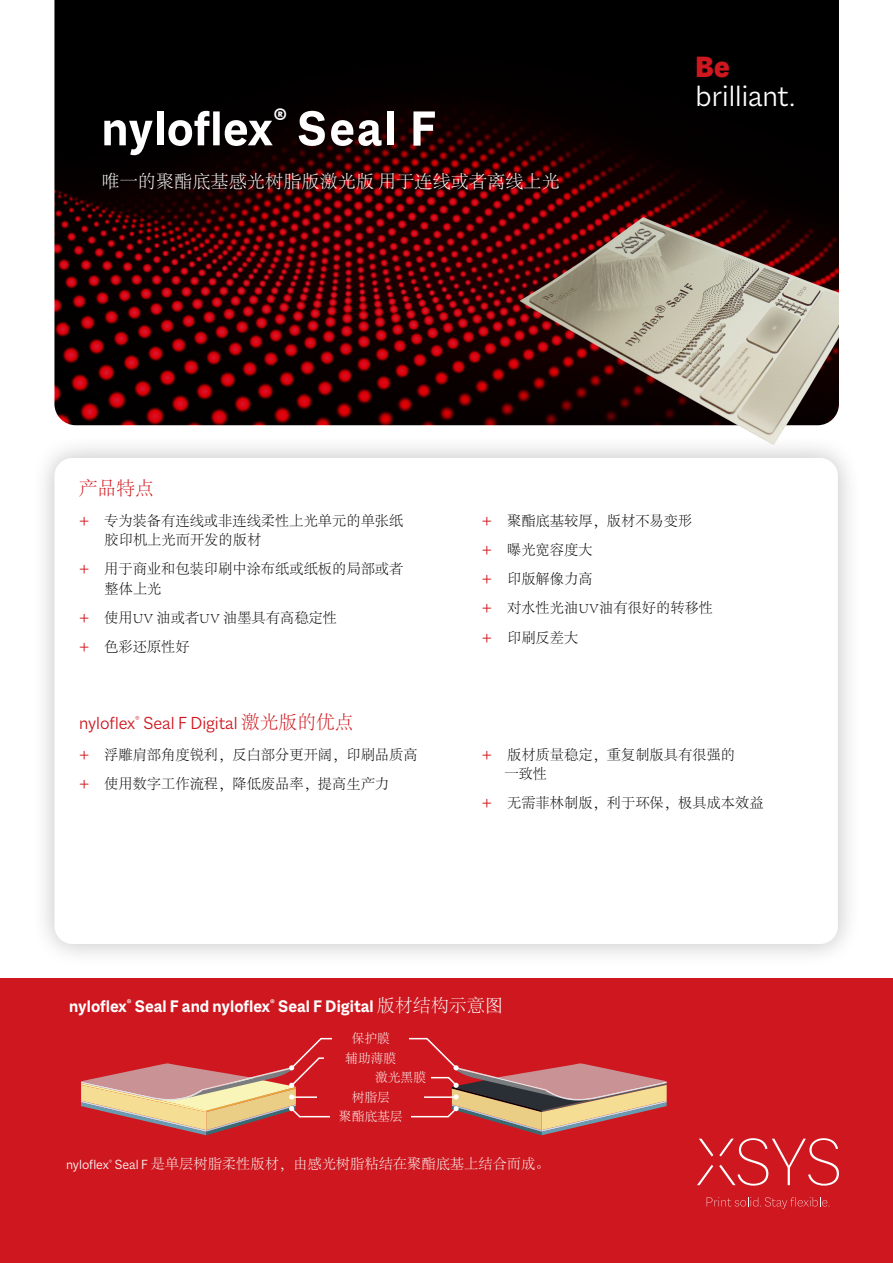
<style>
.page{position:relative;width:893px;height:1263px;background:#fff}
.page>*{position:absolute;margin:0;border:0;box-sizing:border-box;transform-origin:0 0}
.t1{font:700 52.5px "Macklin Sans";letter-spacing:.01em;color:#fff}
.t2{font:300 31.5px "Macklin Sans";color:#fff}
.t3{font:900 31.5px "Macklin Sans";color:#ce171e}
.t4{font:300 18.75px "Macklin Sans";color:#ce171e}
.t5{font:300 18.75px "Adobe Song Std";color:#ce171e}
.t6{font:700 18px "Macklin Sans";color:#fff}
.t7{font:300 18px "Adobe Song Std";letter-spacing:.01em;color:#fff}
.t8{font:300 14.25px/29.2px "Adobe Song Std";color:#000}
.t9{font:300 14.25px "Adobe Song Std";color:#fff}
.t10{font:300 12.75px/19.5px "Adobe Song Std";color:#fff;text-align:center}
.s1{font-family:"Macklin Sans";font-size:18px;color:#ce171e}
.s2{font-family:"Adobe Song Std"}
.s3{font-family:"Adobe Song Std";font-weight:300}
.s4{font-family:"Sim Sun";font-weight:400}
.s5{font-family:"Macklin Sans"}
</style>
<div class="page">
<div style="left:0;top:979px;width:893px;height:284px;background:#ce171e"></div>
<svg style="left:707px;top:1197px;width:123px;height:12px"></svg>
<svg style="left:699px;top:1139px;width:14px;height:17px"></svg>
<svg style="left:697px;top:1165px;width:16px;height:20px"></svg>
<svg style="left:719px;top:1138px;width:120px;height:47px"></svg>
<img style="left:54px;top:0;width:785px;height:425px">
<div style="left:30px;top:434px;width:832px;height:534px;background:#000;opacity:.25"></div>
<div style="left:54px;top:458px;width:784px;height:486px;background:#fff;border-radius:18px"></div>
<hr style="left:291px;top:1096px;width:166px;height:2px;background:#fff">
<hr style="left:319px;top:1057px;width:59px;height:2px;background:#fff">
<hr style="left:321px;top:1038px;width:106px;height:1px;background:#fff">
<hr style="left:299px;top:1116px;width:149px;height:1px;background:#fff">
<svg style="left:81px;top:1037px;width:242px;height:98px"></svg>
<svg style="left:425px;top:1037px;width:242px;height:98px"></svg>
<img style="left:471px;top:209px;width:367px;height:239px">
<div style="left:330px;top:1109px;width:81px;height:15px;background:#ce171e"></div>
<div style="left:318px;top:1090px;width:106px;height:14px;background:#ce171e"></div>
<div style="left:311px;top:1070px;width:119px;height:15px;background:#ce171e"></div>
<div style="left:333px;top:1031px;width:76px;height:15px;background:#ce171e"></div>
<div style="left:324px;top:1051px;width:94px;height:14px;background:#ce171e"></div>
<h1 class="t1" style="left:102px;top:98px;width:336px">nyloflex<sup>®</sup> Seal F</h1>
<p class="t7" style="left:102px;top:172px;width:460px">唯一的聚酯底基感光树脂版激光版 用于连线或者离线上光</p>
<h3 class="t5" style="left:79px;top:478px;width:77px">产品特点</h3>
<h2 class="t3" style="left:696px;top:49px;width:35px">Be</h2>
<h2 class="t2" style="left:696px;top:78px;width:101px">brilliant.</h2>
<p class="t8" style="left:105px;top:511px;width:300px;line-height:19.5px;text-indent:-25px"><span class="s1">+</span> 专为装备有连线或非连线柔性上光单元的单张纸胶印机上光而开发的版材</p>
<p class="t8" style="left:105px;top:560px;width:300px;line-height:19.5px;text-indent:-25px"><span class="s1">+</span> 用于商业和包装印刷中涂布纸或纸板的局部或者整体上光</p>
<p class="t8" style="left:79px;top:604px;width:260px"><span class="s1">+</span> 使用UV 油或者UV 油墨具有高稳定性<span class="s1">+</span> 色彩还原性好</p>
<h3 class="t4" style="left:79px;top:713px;width:276px">nyloflex<sup>®</sup> Seal F Digital <span class="s2">激光版的优点</span></h3>
<p class="t8" style="left:79px;top:740px;width:340px"><span class="s1">+</span> 浮雕肩部角度锐利，反白部分更开阔，印刷品质高<span class="s1">+</span> 使用数字工作流程，降低废品率，提高生产力</p>
<p class="t8" style="left:482px;top:506px;width:233px"><span class="s1">+</span> 聚酯底基较厚，版材不易变形<br><span class="s1">+</span> 曝光宽容度大<br><span class="s1">+</span> 印版解像力高<br><span class="s1">+</span> 对水性光油UV油有很好的转移性<span class="s1">+</span> 印刷反差大</p>
<p class="t8" style="left:504px;top:745px;width:232px;line-height:19.5px;text-indent:-23px"><span class="s1">+</span> 版材质量稳定，重复制版具有很强的一致性</p>
<p class="t8" style="left:482px;top:789px;width:283px"><span class="s1">+</span> 无需菲林制版，利于环保，极具成本效益</p>
<p class="t6" style="left:69px;top:996px;width:435px">nyloflex<sup>®</sup> Seal F and nyloflex<sup>®</sup> Seal F Digital <span class="s3">版材结构示意</span><span class="s4">图</span></p>
<p class="t10" style="left:345px;top:1029px;width:52px">保护膜辅助薄膜</p>
<p class="t10" style="left:375px;top:1068px;width:52px">激光黑膜</p>
<p class="t10" style="left:352px;top:1088px;width:40px">树脂层</p>
<p class="t10" style="left:339px;top:1107px;width:65px">聚酯底基层</p>
<p class="t9" style="left:66px;top:1156px;width:485px"><span class="s5">nyloflex</span><sup>®</sup> <span class="s5">Seal F</span> 是单层树脂柔性版材，由感光树脂粘结在聚酯底基上结合而成。</p>
</div>
